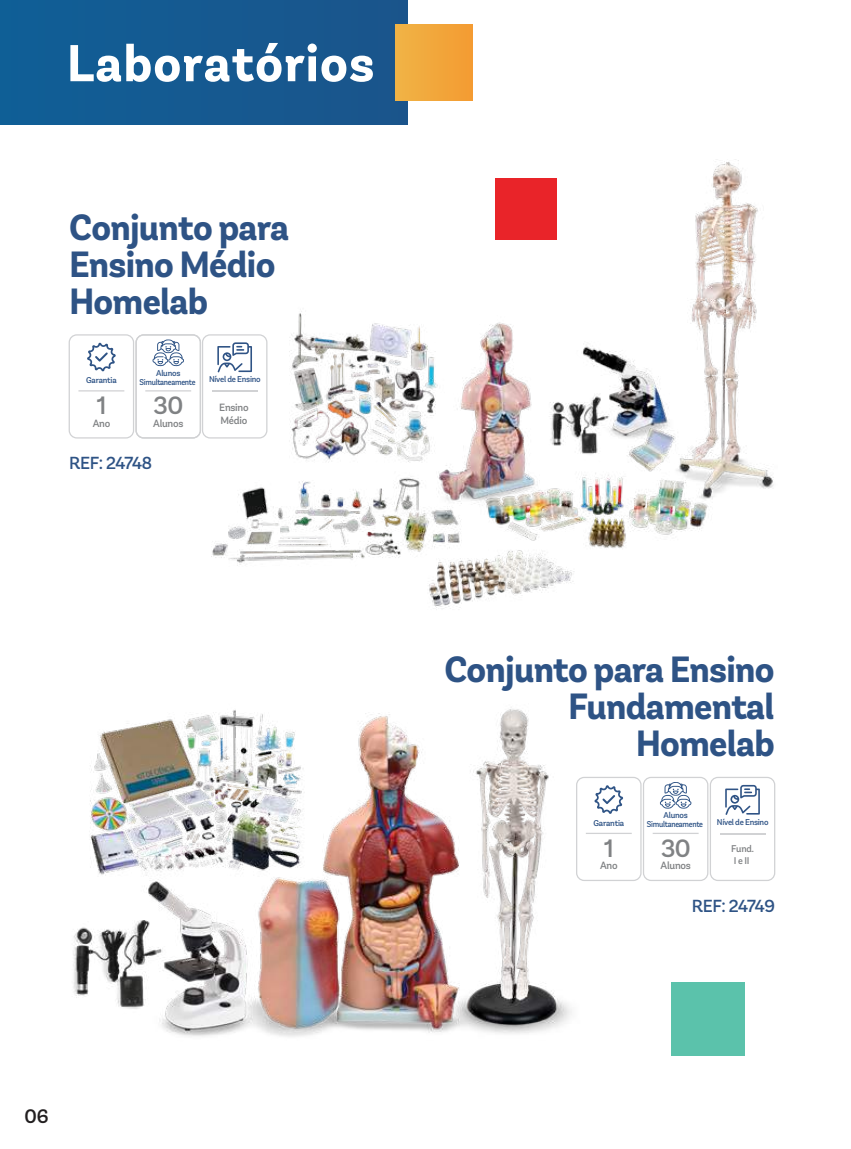
<style>
.page{position:relative;width:851px;height:1149px;background:#fff}
.page>*{position:absolute;margin:0;border:0;box-sizing:border-box;transform-origin:0 0}
.t1{font:700 51.6px "Andes Neue";letter-spacing:.02em;color:#fff}
.t2{font:700 36.3px/36.9px "Andes Neue Alt 1";letter-spacing:-.02em;color:#2e5385}
.t3{font:500 24.9px "Andes Neue Alt 1";color:#808284}
.t4{font:500 19.5px "Andes Neue";color:#221f20}
.t5{font:500 17.4px "Andes Neue Alt 1";letter-spacing:-.02em;color:#2e5385}
.t6{font:500 10.5px/12.6px "Andes Neue Alt 1";letter-spacing:-.02em;color:#808284}
.t7{font:500 9.75px/11.7px "Andes Neue Alt 1";letter-spacing:-.02em;color:#808284}
.t8{font:500 8.4px/9.3px "Andes Neue Alt 1";letter-spacing:-.035em;color:#2e5385;text-align:center}
.t9{font:500 8.4px "Andes Neue Alt 1";letter-spacing:-.03em;color:#2f5385}
</style>
<div class="page">
<img style="left:212px;top:160px;width:562px;height:450px">
<img style="left:73px;top:707px;width:535px;height:330px">
<div style="left:0;top:0;width:407px;height:124px;background:#155a91"></div>
<div style="left:395px;top:24px;width:77px;height:77px;background:#f2a73c"></div>
<svg style="left:152px;top:339px;width:32px;height:27px"></svg>
<hr style="left:145px;top:390px;width:46px;height:1px;background:#d1d2d4">
<svg style="left:87px;top:342px;width:29px;height:29px"></svg>
<hr style="left:78px;top:390px;width:46px;height:1px;background:#d1d2d4">
<div style="left:69px;top:334px;width:65px;height:104px;border:1px solid #d1d2d4;border-radius:8px"></div>
<div style="left:135px;top:334px;width:66px;height:104px;border:1px solid #d1d2d4;border-radius:8px"></div>
<hr style="left:212px;top:390px;width:45px;height:1px;background:#d1d2d4">
<svg style="left:217px;top:342px;width:35px;height:30px"></svg>
<div style="left:202px;top:334px;width:65px;height:104px;border:1px solid #d1d2d4;border-radius:8px"></div>
<svg style="left:660px;top:782px;width:31px;height:26px"></svg>
<hr style="left:652px;top:832px;width:46px;height:1px;background:#d1d2d4">
<div style="left:643px;top:776px;width:65px;height:104px;border:1px solid #d1d2d4;border-radius:8px"></div>
<svg style="left:594px;top:785px;width:29px;height:28px"></svg>
<hr style="left:586px;top:832px;width:45px;height:1px;background:#d1d2d4">
<div style="left:576px;top:776px;width:65px;height:104px;border:1px solid #d1d2d4;border-radius:8px"></div>
<hr style="left:719px;top:832px;width:46px;height:1px;background:#d1d2d4">
<svg style="left:725px;top:784px;width:34px;height:30px"></svg>
<div style="left:709px;top:776px;width:66px;height:104px;border:1px solid #d1d2d4;border-radius:8px"></div>
<div style="left:671px;top:981px;width:73px;height:73px;background:#5bc2ab"></div>
<div style="left:495px;top:178px;width:61px;height:61px;background:#e92429"></div>
<h1 class="t1" style="left:67px;top:28px;width:309px">Laboratórios</h1>
<p class="t2" style="left:69px;top:207px;width:221px">Conjunto para<br>Ensino Médio<br>Homelab</p>
<p class="t8" style="left:139px;top:368px;width:58px">Alunos<br>Simultaneamente</p>
<p class="t3" style="left:154px;top:389px;width:31px">30</p>
<p class="t6" style="left:153px;top:416px;width:32px">Alunos</p>
<p class="t9" style="left:209px;top:373px;width:53px">Nível de Ensino</p>
<p class="t8" style="left:86px;top:375px;width:32px">Garantia</p>
<p class="t6" style="left:93px;top:416px;width:19px">Ano</p>
<p class="t3" style="left:97px;top:389px;width:11px">1</p>
<p class="t6" style="left:219px;top:401px;width:31px">Ensino<br>Médio</p>
<p class="t5" style="left:69px;top:451px;width:84px">REF: 24748</p>
<p class="t2" style="left:444px;top:649px;width:332px;text-align:right">Conjunto para Ensino<br>Fundamental<br>Homelab</p>
<p class="t8" style="left:647px;top:810px;width:58px">Alunos<br>Simultaneamente</p>
<p class="t3" style="left:661px;top:831px;width:31px">30</p>
<p class="t6" style="left:660px;top:859px;width:32px">Alunos</p>
<p class="t9" style="left:716px;top:816px;width:53px">Nível de Ensino</p>
<p class="t8" style="left:593px;top:817px;width:32px">Garantia</p>
<p class="t6" style="left:600px;top:859px;width:19px">Ano</p>
<p class="t3" style="left:604px;top:831px;width:11px">1</p>
<p class="t7" style="left:731px;top:842px;width:24px">Fund.<br>I e II</p>
<p class="t5" style="left:692px;top:894px;width:85px">REF: 24749</p>
<p class="t4" style="left:24px;top:1102px;width:26px">06</p>
</div>
